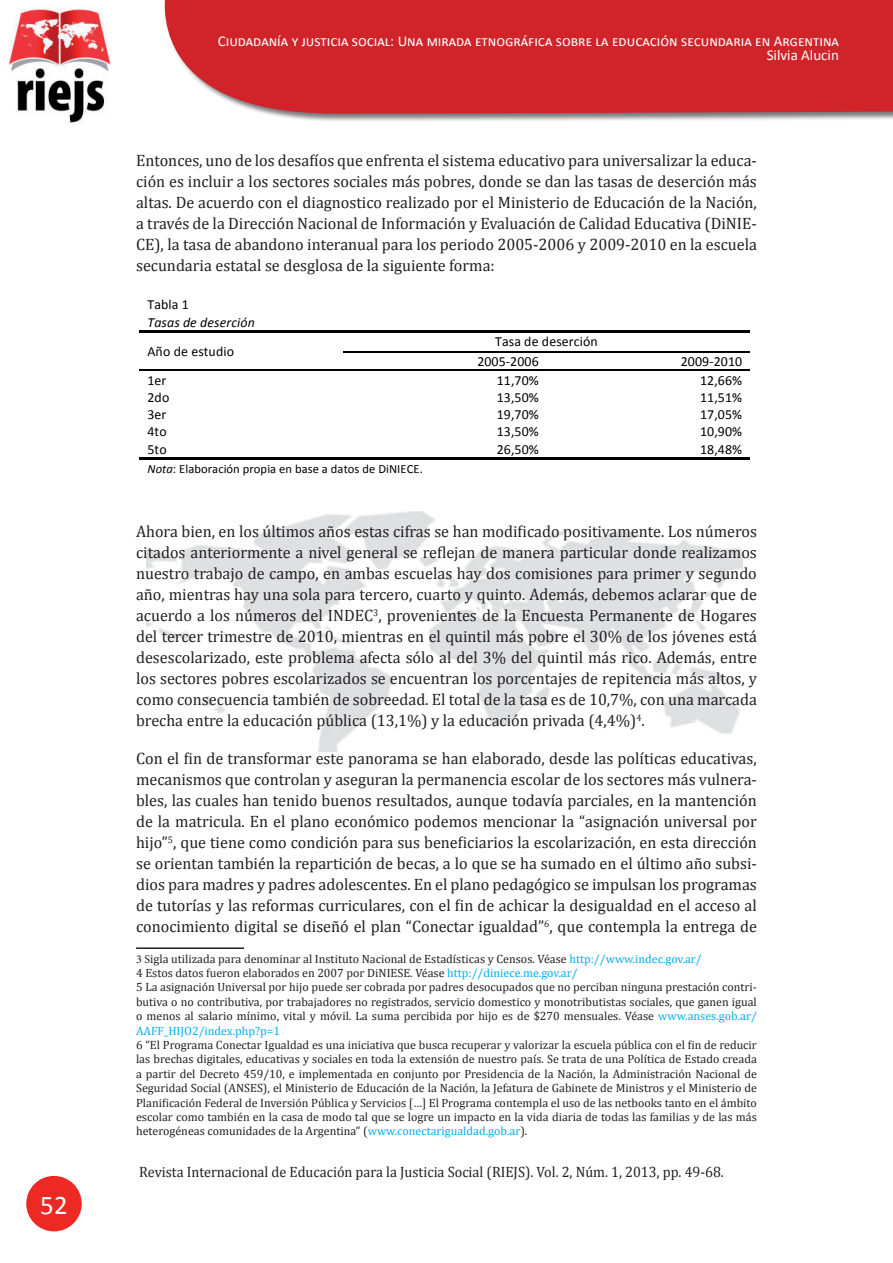
<style>
.page{position:relative;width:893px;height:1263px;background:#fff}
.page>*{position:absolute;margin:0;border:0;box-sizing:border-box;transform-origin:0 0}
.t1{font:27px "Calibri";color:#fff}
.t2{font:16.5px/21px "Cambria";color:#231f20;text-align:justify}
.t3{font:15px/13.5px "Calibri";color:#fff;text-align:right}
.t4{font:15px "Cambria";color:#231f20;scale:.95 1}
.t5{font:13.95px/20px "Calibri";letter-spacing:.01em;color:#000}
.t6{font:italic 13.95px "Calibri";letter-spacing:.005em;color:#000}
.t7{font:12.6px "Calibri";letter-spacing:.005em;color:#000}
.t8{font:12px/14.4px "Cambria";color:#231f20}
.s1{font-style:italic}
.s2{font-family:"Minion Pro"}
.s3{color:#00aeef}
</style>
<div class="page">
<img style="left:147px;top:512px;width:596px;height:239px">
<img style="left:8px;top:7px;width:103px;height:116px">
<div style="left:164px;top:0;width:729px;height:122px;background:#231f20;opacity:.6"></div>
<div style="left:164px;top:0;width:728px;height:114px;background:#d1232a"></div>
<div style="left:26px;top:1176px;width:56px;height:55px;background:#ee2823;border-radius:50%"></div>
<hr style="left:892px;top:0;width:1px;height:122px;background:#231f20;opacity:.6">
<svg style="left:892px;top:0;width:1px;height:114px"></svg>
<hr style="left:136px;top:947px;width:108px;height:2px;background:#231f20">
<hr style="left:140px;top:331px;width:203px;height:2px;background:#000">
<hr style="left:345px;top:331px;width:405px;height:2px;background:#000">
<hr style="left:343px;top:351px;width:203px;height:1px;background:#000">
<hr style="left:548px;top:351px;width:202px;height:1px;background:#000">
<hr style="left:140px;top:370px;width:203px;height:1px;background:#000">
<hr style="left:344px;top:370px;width:202px;height:1px;background:#000">
<hr style="left:548px;top:370px;width:202px;height:1px;background:#000">
<hr style="left:140px;top:458px;width:203px;height:2px;background:#000">
<hr style="left:345px;top:458px;width:201px;height:2px;background:#000">
<hr style="left:548px;top:458px;width:202px;height:2px;background:#000">
<h1 class="t1" style="left:40px;top:1188px;width:29px">52</h1>
<p class="t3" style="left:218px;top:35px;width:623px">Ciudadanía y justicia social: Una mirada etnográfica sobre la educación secundaria en Argentina<br>Silvia Alucin</p>
<p class="t2" style="left:136px;top:150px;width:622px">Entonces, uno de los desafíos que enfrenta el sistema educativo para universalizar la educa&shy;ción es incluir a los sectores sociales más pobres, donde se dan las tasas de deserción más altas. De acuerdo con el diagnostico realizado por el Ministerio de Educación de la Nación, a través de la Dirección Nacional de Información y Evaluación de Calidad Educativa (DiNIE-CE), la tasa de abandono interanual para los periodo 2005-2006 y 2009-2010 en la escuela secundaria estatal se desglosa de la siguiente forma:</p>
<p class="t5" style="left:147px;top:295px;width:43px">Tabla 1</p>
<p class="t6" style="left:147px;top:313px;width:109px">Tasas de deserción</p>
<p class="t5" style="left:147px;top:341px;width:88px">Año de estudio</p>
<p class="t5" style="left:477px;top:331px;width:122px;text-indent:18px">Tasa de deserción<br>2005--‐2006</p>
<p class="t5" style="left:681px;top:351px;width:63px">2009--‐2010</p>
<p class="t5" style="left:147px;top:370px;width:21px">1er</p>
<p class="t5" style="left:497px;top:370px;width:44px">11,70%</p>
<p class="t5" style="left:700px;top:370px;width:44px">12,66%</p>
<p class="t5" style="left:147px;top:387px;width:23px">2do</p>
<p class="t5" style="left:497px;top:387px;width:44px">13,50%</p>
<p class="t5" style="left:700px;top:387px;width:44px">11,51%</p>
<p class="t5" style="left:147px;top:404px;width:21px">3er</p>
<p class="t5" style="left:497px;top:404px;width:44px">19,70%</p>
<p class="t5" style="left:700px;top:404px;width:44px">17,05%</p>
<p class="t5" style="left:147px;top:422px;width:21px">4to</p>
<p class="t5" style="left:497px;top:422px;width:44px">13,50%</p>
<p class="t5" style="left:700px;top:422px;width:44px">10,90%</p>
<p class="t5" style="left:147px;top:439px;width:21px">5to</p>
<p class="t5" style="left:497px;top:439px;width:44px">26,50%</p>
<p class="t5" style="left:700px;top:439px;width:44px">18,48%</p>
<p class="t7" style="left:147px;top:461px;width:277px"><span class="s1">Nota</span>: Elaboración propia en base a datos de DiNIECE.</p>
<p class="t2" style="left:136px;top:521px;width:622px">Ahora bien, en los últimos años estas cifras se han modificado positivamente. Los números citados anteriormente a nivel general se reflejan de manera particular donde realizamos nuestro trabajo de campo, en ambas escuelas hay dos comisiones para primer y segundo año, mientras hay una sola para tercero, cuarto y quinto. Además, debemos aclarar que de acuerdo a los números del INDEC<sup>3</sup>, provenientes de la Encuesta Permanente de Hogares del tercer trimestre de 2010, mientras en el quintil más pobre el 30% de los jóvenes está desescolarizado, este problema afecta sólo al del 3% del quintil más rico. Además, entre los sectores pobres escolarizados se encuentran los porcentajes de repitencia más altos, y como consecuencia también de sobreedad. El total de la tasa es de 10,7%, con una marcada brecha entre la educación pública (13,1%) y la educación privada (4,4%)<sup>4</sup>.</p>
<p class="t2" style="left:136px;top:748px;width:622px">Con el fin de transformar este panorama se han elaborado, desde las políticas educativas, mecanismos que controlan y aseguran la permanencia escolar de los sectores más vulnera&shy;bles, las cuales han tenido buenos resultados, aunque todavía parciales, en la mantención de la matricula. En el plano económico podemos mencionar la “asignación universal por hijo”<sup>5</sup>, que tiene como condición para sus beneficiarios la escolarización, en esta dirección se orientan también la repartición de becas, a lo que se ha sumado en el último año subsi&shy;dios para madres y padres adolescentes. En el plano pedagógico se impulsan los programas de tutorías y las reformas curriculares, con el fin de achicar la desigualdad en el acceso al conocimiento digital se diseñó el plan “Conectar igualdad”<sup>6</sup>, que contempla la entrega de</p>
<p class="t8" style="left:136px;top:951px;width:622px"><span class="s2">3 S</span>igla utilizada para denominar al Instituto Nacional de Estadísticas y Censos. Véase <span class="s3">http://www.indec.gov.ar/<br></span>4 Estos datos fueron elaborados en 2007 por DiNIESE. Véase <span class="s3">http://diniece.me.gov.ar/<br></span>5 La asignación Universal por hijo puede ser cobrada por padres desocupados que no perciban ninguna prestación contri&shy;butiva o no contributiva, por trabajadores no registrados, servicio domestico y monotributistas sociales, que ganen igual o menos al salario mínimo, vital y móvil. La suma percibida por hijo es de $270 mensuales. Véase <span class="s3">www.anses.gob.ar/ AAFF_HIJO2/index.php?p=1</span></p>
<p class="t8" style="left:136px;top:1038px;width:622px;text-align:justify">6 “El Programa Conectar Igualdad es una iniciativa que busca recuperar y valorizar la escuela pública con el fin de reducir las brechas digitales, educativas y sociales en toda la extensión de nuestro país. Se trata de una Política de Estado creada a partir del Decreto 459/10, e implementada en conjunto por Presidencia de la Nación, la Administración Nacional de Seguridad Social (ANSES), el Ministerio de Educación de la Nación, la Jefatura de Gabinete de Ministros y el Ministerio de Planificación Federal de Inversión Pública y Servicios […] El Programa contempla el uso de las netbooks tanto en el ámbito escolar como también en la casa de modo tal que se logre un impacto en la vida diaria de todas las familias y de las más heterogéneas comunidades de la Argentina” (<span class="s3">www.conectarigualdad.gob.ar</span>).</p>
<p class="t4" style="left:139px;top:1163px;width:617px">Revista Internacional de Educación para la Justicia Social (RIEJS). Vol. 2, Núm. 1, 2013, pp. 49-68.</p>
</div>
